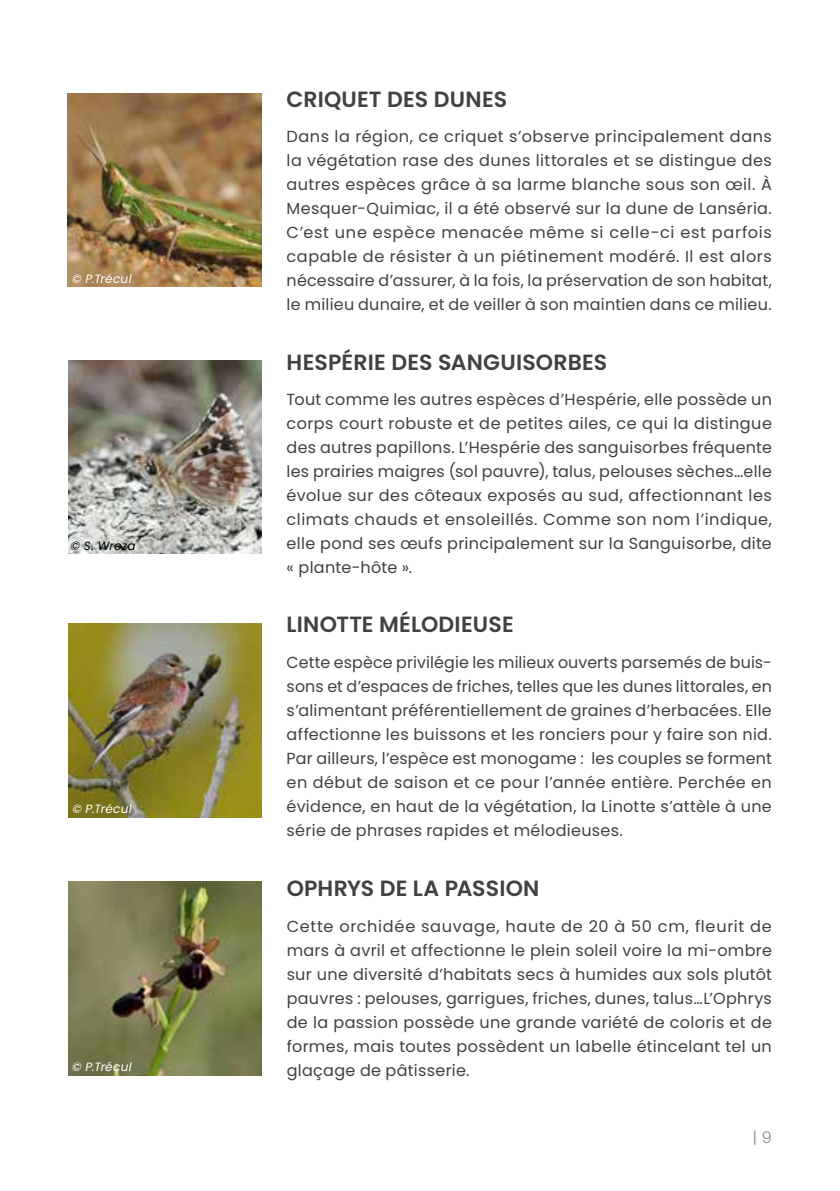
<style>
.page{position:relative;width:840px;height:1191px;background:#fff}
.page>*{position:absolute;margin:0;border:0;box-sizing:border-box;transform-origin:0 0}
.t1{font:600 22px "Poppins";letter-spacing:.01em;color:#414042}
.t2{font:16px/24px "Poppins";letter-spacing:.02em;color:#414042;text-align:justify}
.t3{font:300 16px "Poppins";color:#808285}
.t4{font:italic 12px "Poppins";letter-spacing:.02em;color:#fff}
.t5{font:italic 12px "Poppins";letter-spacing:.01em;color:#000}
</style>
<div class="page">
<img style="left:68px;top:624px;width:193px;height:193px">
<img style="left:68px;top:881px;width:193px;height:194px">
<img style="left:68px;top:360px;width:193px;height:193px">
<img style="left:68px;top:94px;width:193px;height:193px">
<p class="t4" style="left:72px;top:271px;width:61px">© P.Trécul</p>
<p class="t5" style="left:71px;top:539px;width:66px">© S. Wroza</p>
<p class="t4" style="left:72px;top:801px;width:61px">© P.Trécul</p>
<p class="t4" style="left:72px;top:1059px;width:61px">© P.Trécul</p>
<h1 class="t1" style="left:286px;top:86px;width:222px">CRIQUET DES DUNES</h1>
<p class="t2" style="left:286px;top:125px;width:486px">Dans la région, ce criquet s’observe principalement dans la végétation rase des dunes littorales et se distingue des autres espèces grâce à sa larme blanche sous son œil. À Mesquer-Quimiac, il a été observé sur la dune de Lanséria.<br>C’est une espèce menacée même si celle-ci est parfois capable de résister à un piétinement modéré. Il est alors nécessaire d’assurer, à la fois, la préservation de son habitat, le milieu dunaire, et de veiller à son maintien dans ce milieu.</p>
<h1 class="t1" style="left:286px;top:349px;width:322px">HESPÉRIE DES SANGUISORBES</h1>
<p class="t2" style="left:286px;top:388px;width:486px">Tout comme les autres espèces d’Hespérie, elle possède un corps court robuste et de petites ailes, ce qui la distingue des autres papillons. L’Hespérie des sanguisorbes fréquente les prairies maigres (sol pauvre), talus, pelouses sèches…elle évolue sur des côteaux exposés au sud, affectionnant les climats chauds et ensoleillés. Comme son nom l’indique, elle pond ses œufs principalement sur la Sanguisorbe, dite « plante-hôte ».</p>
<h1 class="t1" style="left:286px;top:612px;width:228px">LINOTTE MÉLODIEUSE</h1>
<p class="t2" style="left:286px;top:650px;width:486px">Cette espèce privilégie les milieux ouverts parsemés de buis&shy;sons et d’espaces de friches, telles que les dunes littorales, en s’alimentant préférentiellement de graines d’herbacées. Elle affectionne les buissons et les ronciers pour y faire son nid.<br>Par ailleurs, l’espèce est monogame : les couples se forment en début de saison et ce pour l’année entière. Perchée en évidence, en haut de la végétation, la Linotte s’attèle à une série de phrases rapides et mélodieuses.</p>
<h1 class="t1" style="left:286px;top:875px;width:254px">OPHRYS DE LA PASSION</h1>
<p class="t2" style="left:286px;top:914px;width:486px">Cette orchidée sauvage, haute de 20 à 50 cm, fleurit de mars à avril et affectionne le plein soleil voire la mi-ombre sur une diversité d’habitats secs à humides aux sols plutôt pauvres : pelouses, garrigues, friches, dunes, talus…L’Ophrys de la passion possède une grande variété de coloris et de formes, mais toutes possèdent un labelle étincelant tel un glaçage de pâtisserie.</p>
<p class="t3" style="left:752px;top:1127px;width:20px">| 9</p>
</div>
